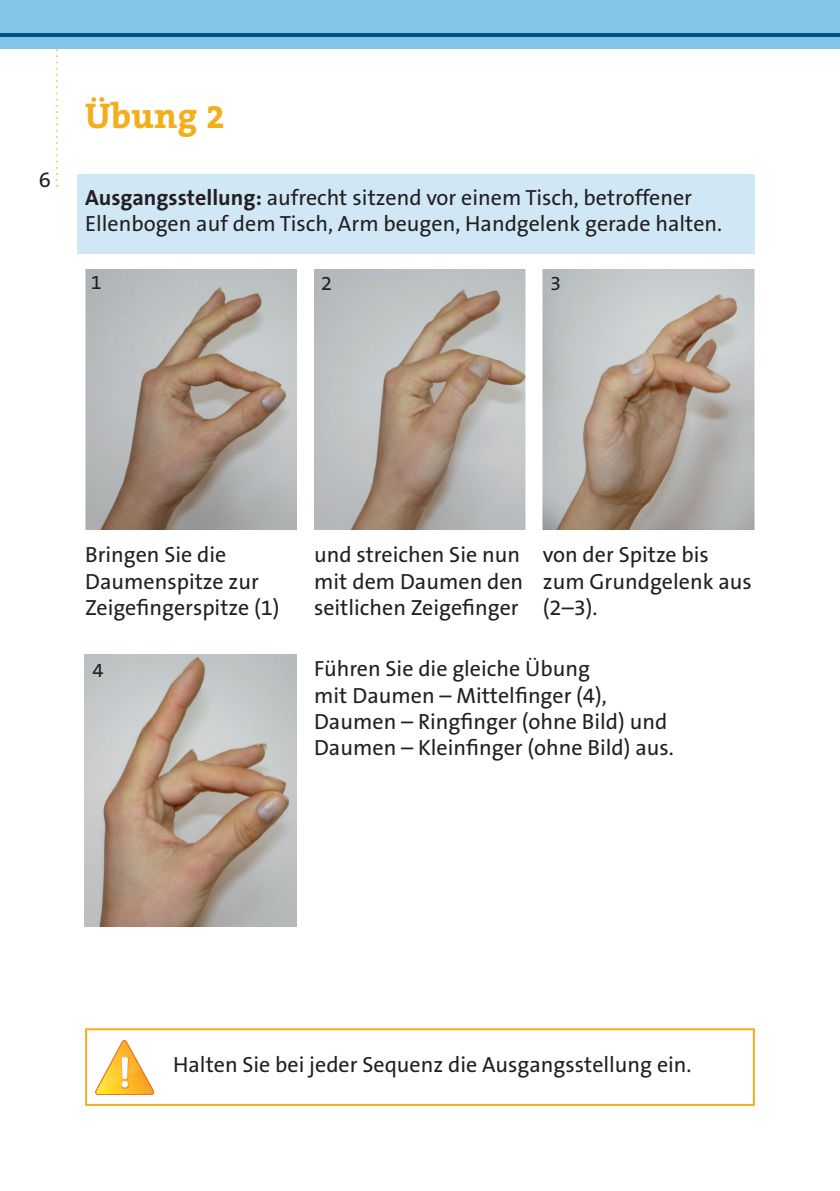
<style>
.page{position:relative;width:840px;height:1191px;background:#fff}
.page>*{position:absolute;margin:0;border:0;box-sizing:border-box;transform-origin:0 0}
.t1{font:700 36px "The Serif Office";color:#f2ae1b}
.t2{font:22px/26.4px "The Sans B5 Plain";color:#231f20}
.t3{font:20px "The Sans B5 Plain";color:#231f20}
.s1{font-family:"The Sans B7";font-weight:700}
</style>
<div class="page">
<svg style="left:56px;top:48px;width:2px;height:139px"></svg>
<div style="left:0;top:0;width:839px;height:48px;background:#83c5e7"></div>
<hr style="left:0;top:33px;width:839px;height:4px;background:#015181">
<hr style="left:839px;top:0;width:1px;height:48px;background:#83c5e7">
<div style="left:77px;top:174px;width:677px;height:79px;background:#d0e7f5"></div>
<img style="left:85px;top:270px;width:211px;height:259px">
<img style="left:542px;top:270px;width:212px;height:259px">
<img style="left:84px;top:654px;width:212px;height:273px">
<img style="left:314px;top:270px;width:211px;height:259px">
<div style="left:85px;top:1028px;width:669px;height:78px;border:2px solid #f2ae1b"></div>
<svg style="left:95px;top:1040px;width:59px;height:55px"></svg>
<h1 class="t1" style="left:85px;top:96px;width:142px">Übung 2</h1>
<p class="t2" style="left:85px;top:185px;width:638px"><span class="s1">Ausgangsstellung:</span> aufrecht sitzend vor einem Tisch, betroffener<br>Ellenbogen auf dem Tisch, Arm beugen, Handgelenk gerade halten.</p>
<p class="t3" style="left:91px;top:272px;width:12px">1</p>
<p class="t3" style="left:550px;top:273px;width:12px">3</p>
<p class="t3" style="left:321px;top:273px;width:12px">2</p>
<p class="t2" style="left:85px;top:542px;width:196px">Bringen Sie die<br>Daumenspitze zur<br>Zeigefingerspitze (1)</p>
<p class="t2" style="left:314px;top:542px;width:210px">und streichen Sie nun mit dem Daumen den seitlichen Zeigefinger</p>
<p class="t2" style="left:542px;top:542px;width:210px">von der Spitze bis zum Grundgelenk aus (2–3).</p>
<p class="t3" style="left:92px;top:660px;width:12px">4</p>
<p class="t2" style="left:314px;top:656px;width:361px">Führen Sie die gleiche Übung<br>mit Daumen – Mittelfinger (4), Daumen – Ringfinger (ohne Bild) und Daumen – Kleinfinger (ohne Bild) aus.</p>
<p class="t2" style="left:173px;top:1052px;width:519px">Halten Sie bei jeder Sequenz die Ausgangsstellung ein.</p>
</div>
